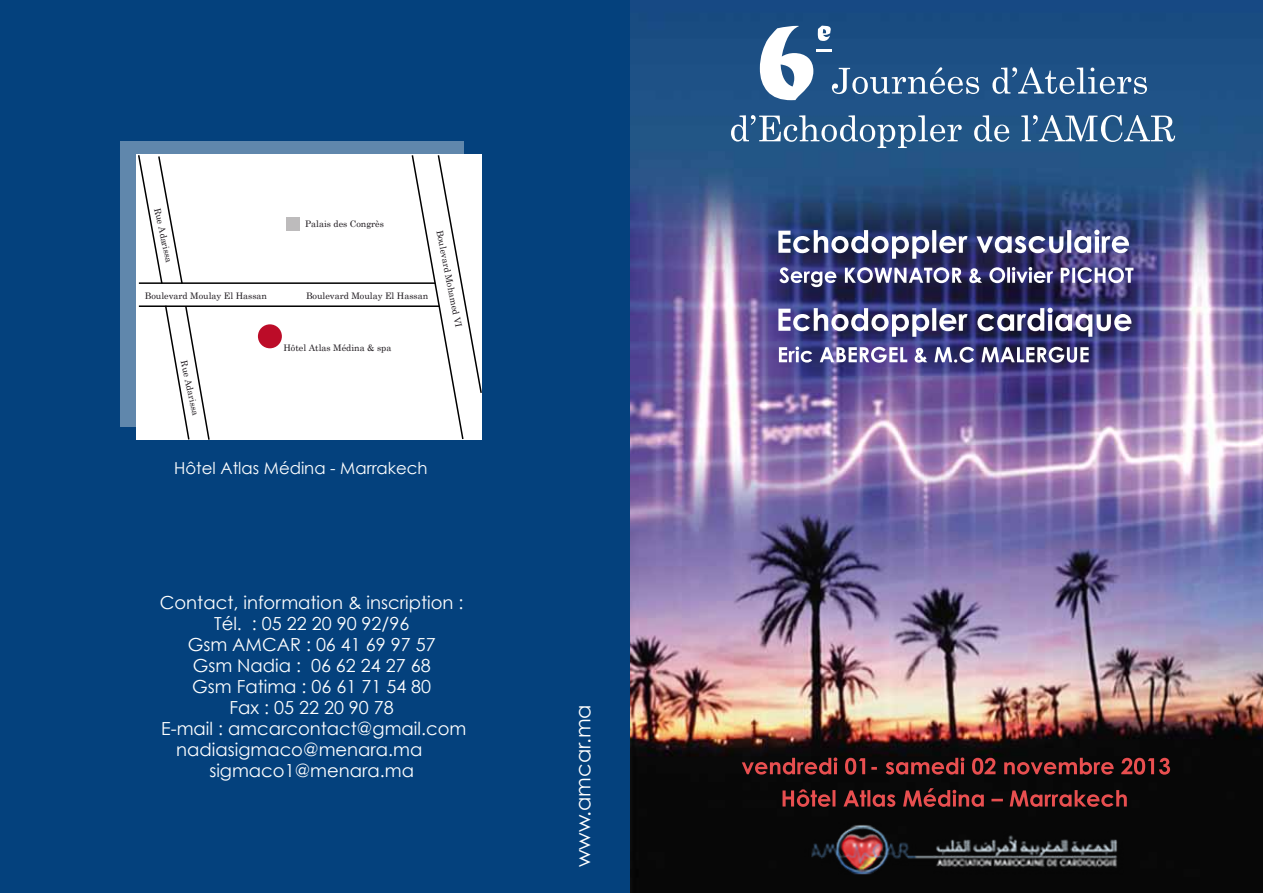
<style>
.page{position:relative;width:1263px;height:893px;background:#fff}
.page>*{position:absolute;margin:0;border:0;box-sizing:border-box;transform-origin:0 0}
.t1{font:21px "Century Gothic";color:#fff}
.t2{font:18px "Century Gothic";color:#fff}
.t3{font:16.5px "Century Gothic";color:#fff}
.t4{font:9px "Century";color:#1b161b}
</style>
<div class="page">
<div style="left:0;top:0;width:632px;height:893px;background:#04417d"></div>
<div style="left:120px;top:141px;width:344px;height:285px;background:#6087ac"></div>
<div style="left:136px;top:155px;width:346px;height:285px;background:#fff"></div>
<svg style="left:411px;top:154px;width:71px;height:285px"></svg>
<hr style="left:139px;top:305px;width:300px;height:2px;background:#000">
<hr style="left:139px;top:282px;width:296px;height:2px;background:#000">
<svg style="left:137px;top:154px;width:47px;height:130px"></svg>
<svg style="left:164px;top:305px;width:47px;height:135px"></svg>
<div style="left:286px;top:218px;width:14px;height:13px;background:#bdbbbc"></div>
<div style="left:258px;top:324px;width:24px;height:24px;background:#bc0c28;border-radius:50%"></div>
<img style="left:630px;top:0;width:633px;height:893px">
<img style="left:778px;top:308px;width:353px;height:29px">
<img style="left:857px;top:267px;width:267px;height:16px">
<img style="left:760px;top:26px;width:203px;height:74px">
<img style="left:992px;top:67px;width:123px;height:27px">
<svg style="left:816px;top:50px;width:15px;height:1px"></svg>
<img style="left:751px;top:115px;width:399px;height:27px">
<img style="left:778px;top:230px;width:351px;height:23px">
<img style="left:795px;top:347px;width:294px;height:16px">
<img style="left:833px;top:757px;width:312px;height:18px">
<img style="left:1159px;top:758px;width:11px;height:17px">
<img style="left:744px;top:779px;width:433px;height:113px">
<p class="t4" style="left:165px;top:206px;width:57px;rotate:78deg">Rue Adarissa</p>
<p class="t4" style="left:305px;top:216px;width:80px">Palais des Congrès</p>
<p class="t4" style="left:145px;top:288px;width:124px">Boulevard Moulay El Hassan</p>
<p class="t4" style="left:306px;top:288px;width:124px">Boulevard Moulay El Hassan</p>
<p class="t4" style="left:192px;top:359px;width:57px;rotate:78deg">Rue Adarissa</p>
<p class="t4" style="left:283px;top:340px;width:110px">Hôtel Atlas Médina &amp; spa</p>
<p class="t4" style="left:447px;top:229px;width:101px;rotate:79deg">Boulevard Mohamed VI</p>
<p class="t3" style="left:174px;top:458px;width:255px">Hôtel Atlas Médina - Marrakech</p>
<p class="t2" style="left:160px;top:591px;width:305px">Contact, information &amp; inscription :</p>
<p class="t2" style="left:214px;top:612px;width:197px">Tél. : 05 22 20 90 92/96</p>
<p class="t2" style="left:188px;top:633px;width:249px">Gsm AMCAR : 06 41 69 97 57</p>
<p class="t2" style="left:193px;top:654px;width:239px">Gsm Nadia : 06 62 24 27 68</p>
<p class="t2" style="left:192px;top:675px;width:241px">Gsm Fatima : 06 61 71 54 80</p>
<p class="t2" style="left:230px;top:696px;width:166px">Fax : 05 22 20 90 78</p>
<p class="t2" style="left:161px;top:717px;width:307px">E-mail : amcarcontact@gmail.com</p>
<p class="t2" style="left:176px;top:738px;width:248px">nadiasigmaco@menara.ma</p>
<p class="t2" style="left:209px;top:759px;width:206px">sigmaco1@menara.ma</p>
<p class="t1" style="left:570px;top:867px;width:164px;rotate:-90deg">www.amcar.ma</p>
</div>
